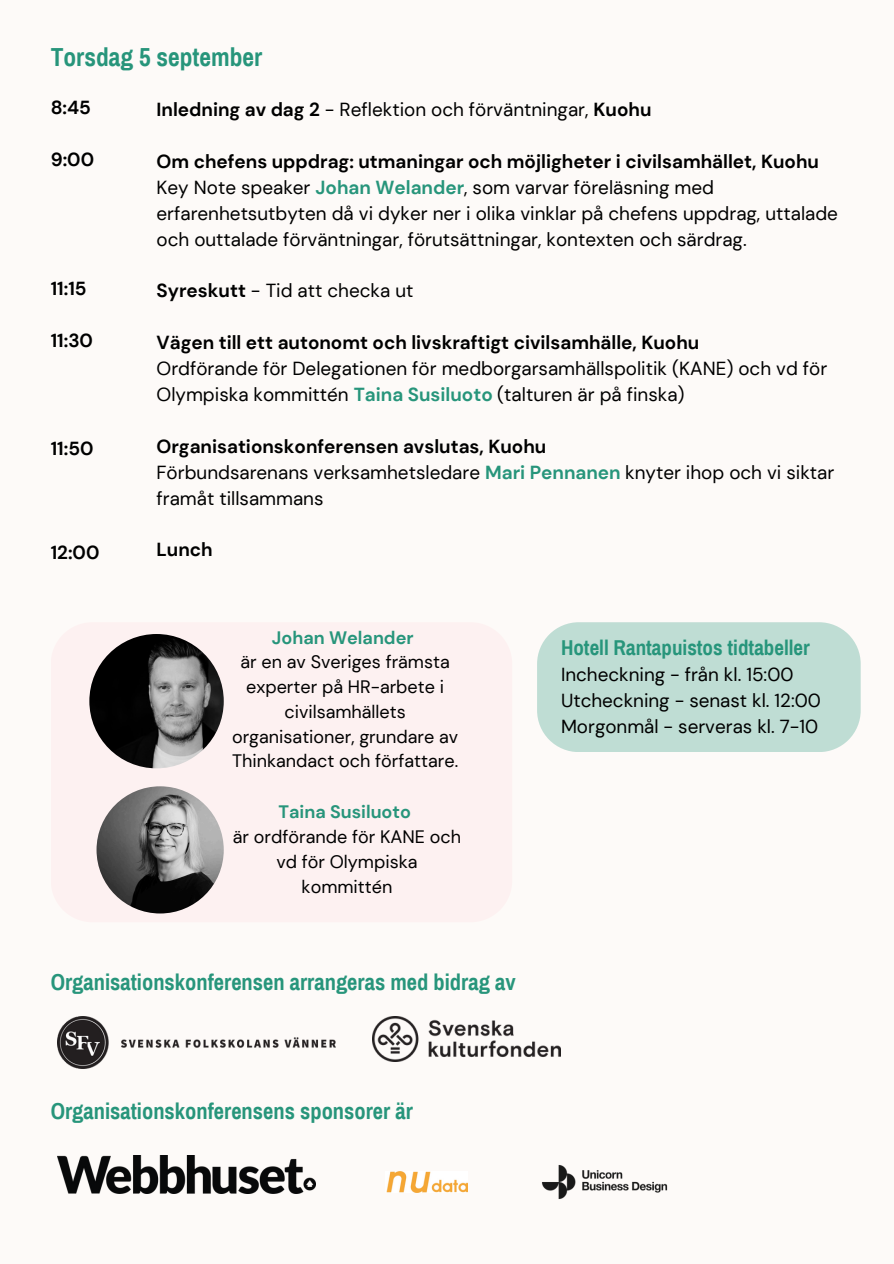
<style>
.page{position:relative;width:894px;height:1264px;background:#fff}
.page>*{position:absolute;margin:0;border:0;box-sizing:border-box;transform-origin:0 0}
.t1{font:700 25.5px "Archivo Narrow";color:#27957b}
.t2{font:700 22.5px "Archivo Narrow";color:#27957b}
.t3{font:700 21px "Archivo Narrow";color:#27957b}
.t4{font:18.9px/25.8px "DM Sans";color:#000}
.t5{font:700 18.9px "DM Sans";color:#000}
.t6{font:18px/24.8px "DM Sans";color:#000;text-align:center}
.t7{font:700 18px "DM Sans";color:#27957b}
.s1{font-weight:700}
.s2{font-weight:700;color:#27957b}
</style>
<div class="page">
<div style="left:0;top:0;width:893px;height:1263px;background:#fdfaf8"></div>
<img style="left:89px;top:634px;width:135px;height:134px;border-radius:50%">
<img style="left:96px;top:786px;width:128px;height:127px;border-radius:50%">
<img style="left:57px;top:1155px;width:258px;height:38px">
<img style="left:386px;top:1171px;width:81px;height:21px">
<img style="left:542px;top:1165px;width:126px;height:34px">
<img style="left:57px;top:1016px;width:278px;height:52px">
<img style="left:373px;top:1016px;width:187px;height:45px">
<div style="left:537px;top:622px;width:323px;height:130px;background:#bfddd4"></div>
<h4 class="t1" style="left:51px;top:44px;width:213px">Torsdag 5 september</h4>
<h4 class="t5" style="left:51px;top:95px;width:42px">8:45</h4>
<h4 class="t5" style="left:51px;top:147px;width:45px">9:00</h4>
<p class="t4" style="left:156px;top:97px;width:496px"><span class="s1">Inledning av dag 2</span> - Reflektion och förväntningar, <span class="s1">Kuohu</span></p>
<p class="t5" style="left:156px;top:149px;width:663px">Om chefens uppdrag: utmaningar och möjligheter i civilsamhället, Kuohu</p>
<p class="t4" style="left:156px;top:174px;width:682px">Key Note speaker <span class="s2">Johan Welander</span>, som varvar föreläsning med erfarenhetsutbyten då vi dyker ner i olika vinklar på chefens uppdrag, uttalade och outtalade förväntningar, förutsättningar, kontexten och särdrag.</p>
<p class="t4" style="left:156px;top:278px;width:258px"><span class="s1">Syreskutt</span> - Tid att checka ut</p>
<p class="t5" style="left:156px;top:330px;width:544px">Vägen till ett autonomt och livskraftigt civilsamhälle, Kuohu</p>
<p class="t4" style="left:156px;top:356px;width:672px">Ordförande för Delegationen för medborgarsamhällspolitik (KANE) och vd för<br>Olympiska kommittén <span class="s2">Taina Susiluoto</span> (talturen är på finska)</p>
<h4 class="t5" style="left:156px;top:434px;width:391px">Organisationskonferensen avslutas, Kuohu</h4>
<p class="t4" style="left:156px;top:459px;width:679px">Förbundsarenans verksamhetsledare <span class="s2">Mari Pennanen</span> knyter ihop och vi siktar framåt tillsammans</p>
<p class="t5" style="left:156px;top:537px;width:58px">Lunch</p>
<h4 class="t5" style="left:51px;top:276px;width:37px">11:15</h4>
<h4 class="t5" style="left:51px;top:328px;width:44px">11:30</h4>
<p class="t5" style="left:51px;top:436px;width:44px">11:50</p>
<p class="t5" style="left:51px;top:540px;width:50px">12:00</p>
<p class="t7" style="left:272px;top:625px;width:143px">Johan Welander</p>
<p class="t6" style="left:232px;top:649px;width:227px">är en av Sveriges främsta experter på HR-arbete i civilsamhällets organisationer, grundare av<br>Thinkandact och författare.</p>
<p class="t7" style="left:278px;top:800px;width:134px">Taina Susiluoto</p>
<p class="t6" style="left:233px;top:824px;width:229px">är ordförande för KANE och vd för Olympiska kommittén</p>
<h2 class="t2" style="left:51px;top:970px;width:466px">Organisationskonferensen arrangeras med bidrag av</h2>
<h3 class="t2" style="left:51px;top:1098px;width:363px">Organisationskonferensens sponsorer är</h3>
<p class="t3" style="left:561px;top:636px;width:250px">Hotell Rantapuistos tidtabeller</p>
<p class="t4" style="left:561px;top:661px;width:261px">Incheckning - från kl. 15:00<br>Utcheckning - senast kl. 12:00<br>Morgonmål - serveras kl. 7-10</p>
</div>
